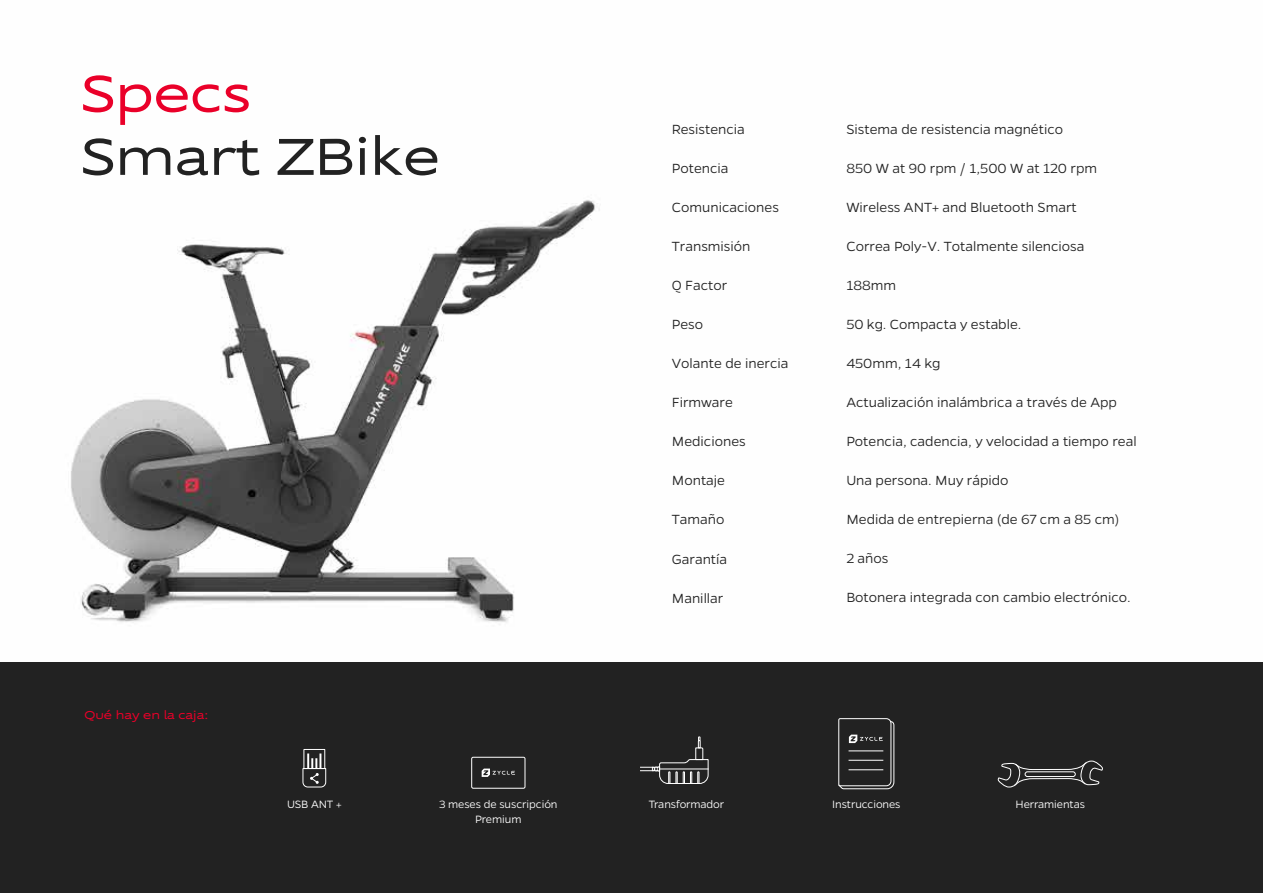
<style>
.page{position:relative;width:1263px;height:893px;background:#fff}
.page>*{position:absolute;margin:0;border:0;box-sizing:border-box;transform-origin:0 0}
.t1{font:expanded 54px "Supra";color:#222}
.t2{font:expanded 54px "Supra";color:#ea0029}
.t3{font:300 15px "Gentona";color:#222}
.t4{font:300 12px "Gentona";letter-spacing:-.01em;color:#fff}
.t5{font:expanded 12px "Supra";color:#ea0029}
</style>
<div class="page">
<img style="left:0;top:200px;width:1263px;height:463px">
<div style="left:0;top:663px;width:1263px;height:230px;background:#222"></div>
<div style="left:304px;top:749px;width:21px;height:20px;border:1px solid #fff"></div>
<svg style="left:302px;top:753px;width:24px;height:34px"></svg>
<svg style="left:640px;top:736px;width:68px;height:48px"></svg>
<svg style="left:997px;top:761px;width:106px;height:26px"></svg>
<div style="left:1025px;top:772px;width:50px;height:5px;border:1px solid #fff;border-radius:2px"></div>
<svg style="left:838px;top:718px;width:56px;height:71px"></svg>
<div style="left:471px;top:757px;width:54px;height:31px;border:1px solid #fff;border-radius:2px"></div>
<svg style="left:482px;top:769px;width:33px;height:8px"></svg>
<h1 class="t2" style="left:81px;top:58px;width:172px">Specs</h1>
<h1 class="t1" style="left:81px;top:121px;width:360px">Smart ZBike</h1>
<p class="t5" style="left:84px;top:707px;width:125px">Qué hay en la caja:</p>
<p class="t3" style="left:672px;top:121px;width:75px">Resistencia</p>
<p class="t3" style="left:672px;top:160px;width:58px">Potencia</p>
<p class="t3" style="left:672px;top:199px;width:109px">Comunicaciones</p>
<p class="t3" style="left:672px;top:238px;width:80px">Transmisión</p>
<p class="t3" style="left:672px;top:277px;width:57px">Q Factor</p>
<p class="t3" style="left:672px;top:316px;width:33px">Peso</p>
<p class="t3" style="left:672px;top:355px;width:118px">Volante de inercia</p>
<p class="t3" style="left:672px;top:394px;width:63px">Firmware</p>
<p class="t3" style="left:672px;top:433px;width:75px">Mediciones</p>
<p class="t3" style="left:672px;top:472px;width:55px">Montaje</p>
<p class="t3" style="left:672px;top:511px;width:54px">Tamaño</p>
<p class="t3" style="left:672px;top:550px;width:57px">Garantía</p>
<p class="t3" style="left:672px;top:589px;width:53px">Manillar</p>
<p class="t3" style="left:846px;top:121px;width:218px">Sistema de resistencia magnético</p>
<p class="t3" style="left:846px;top:160px;width:252px">850 W at 90 rpm / 1,500 W at 120 rpm</p>
<p class="t3" style="left:846px;top:199px;width:232px">Wireless ANT+ and Bluetooth Smart</p>
<p class="t3" style="left:846px;top:238px;width:240px">Correa Poly-V. Totalmente silenciosa</p>
<p class="t3" style="left:846px;top:277px;width:51px">188mm</p>
<p class="t3" style="left:846px;top:316px;width:177px">50 kg. Compacta y estable.</p>
<p class="t3" style="left:846px;top:355px;width:95px">450mm, 14 kg</p>
<p class="t3" style="left:846px;top:394px;width:272px">Actualización inalámbrica a través de App</p>
<p class="t3" style="left:846px;top:433px;width:292px">Potencia, cadencia, y velocidad a tiempo real</p>
<p class="t3" style="left:846px;top:472px;width:164px">Una persona. Muy rápido</p>
<p class="t3" style="left:846px;top:511px;width:275px">Medida de entrepierna (de 67 cm a 85 cm)</p>
<p class="t3" style="left:846px;top:550px;width:44px">2 años</p>
<p class="t3" style="left:846px;top:589px;width:286px">Botonera integrada con cambio electrónico.</p>
<p class="t4" style="left:287px;top:797px;width:56px">USB ANT +</p>
<p class="t4" style="left:439px;top:797px;width:120px">3 meses de suscripción</p>
<p class="t4" style="left:649px;top:797px;width:77px">Transformador</p>
<p class="t4" style="left:832px;top:797px;width:70px">Instrucciones</p>
<p class="t4" style="left:1016px;top:797px;width:71px">Herramientas</p>
<p class="t4" style="left:475px;top:812px;width:48px">Premium</p>
</div>
